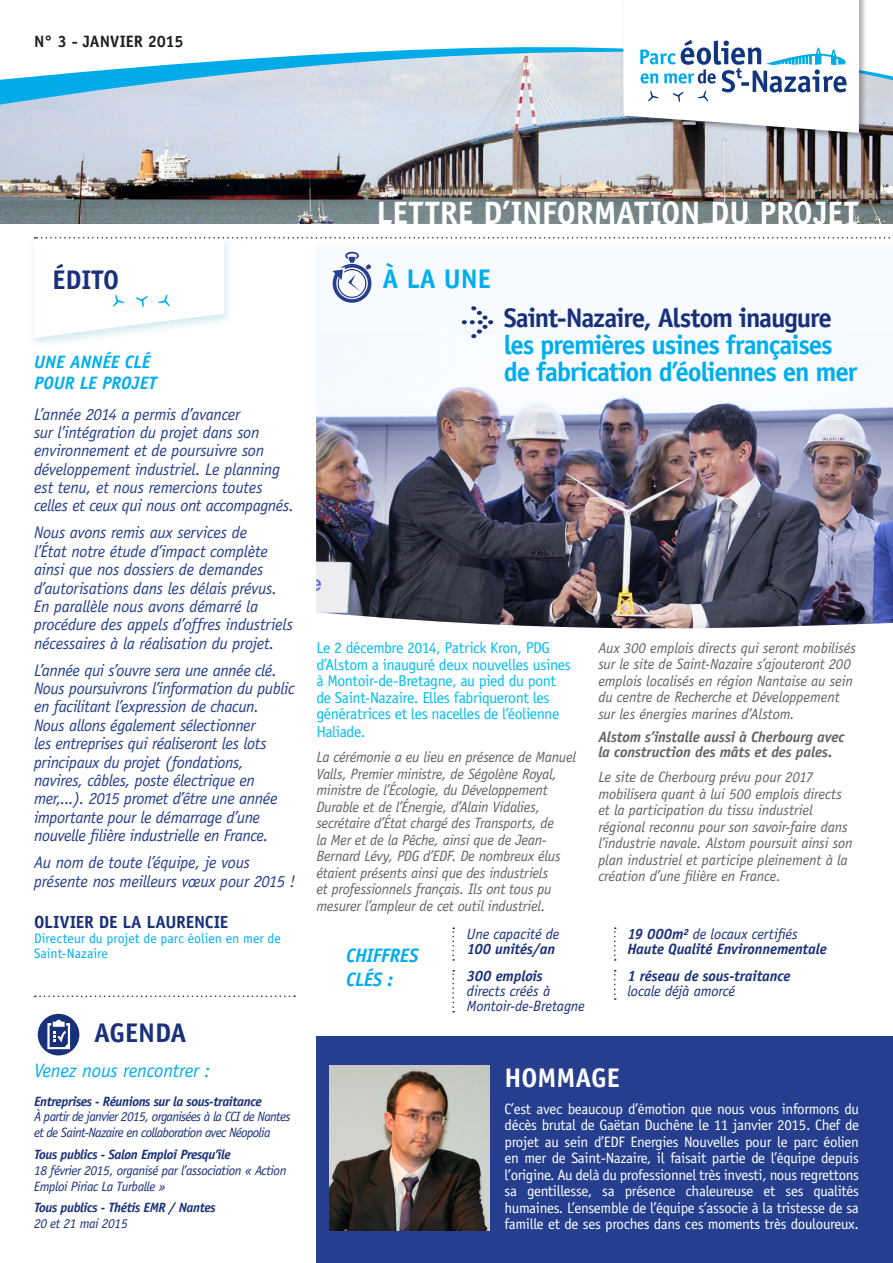
<style>
.page{position:relative;width:893px;height:1263px;background:#fff}
.page>*{position:absolute;margin:0;border:0;box-sizing:border-box;transform-origin:0 0}
.TITRAILLE{font:700 32.4px "Officina Sans";letter-spacing:-.005em;color:#fff}
.TITRAILLE-2{font:700 27px/27px "Officina Sans";letter-spacing:-.04em;color:#19307a}
.TITRAILLE-3{font:700 27px "Officina Sans";letter-spacing:-.04em;color:#00aeef}
.TITRAILLE-4{font:700 27px "Officina Sans";color:#fff}
.TITRE_LEGENDE{font:italic 19.5px "Officina Sans";letter-spacing:-.01em;color:#00aeef}
.TITRE_LEGENDE-2{font:italic 700 19.5px "Officina Sans";letter-spacing:-.025em;color:#00aeef}
.LEGENDE{font:italic 700 18px/21px "Officina Sans";color:#00aeef}
.LEGENDE-2{font:700 17.55px "Officina Sans";letter-spacing:-.01em;color:#19307a}
.LEGENDE-3{font:italic 16.8px/18.3px "Officina Sans";letter-spacing:-.02em;color:#253f8e}
.TITRAILLE-5{font:700 16.5px "Officina Sans";letter-spacing:-.005em;color:#231f20}
.t1{font:15.75px/16.5px "Officina Sans";letter-spacing:-.025em;color:#01bdf2}
.TITRE_LEGENDE-3{font:italic 15px/16.5px "Officina Sans";letter-spacing:-.015em;color:#636366}
.TITRE_LEGENDE-4{font:15px/16.5px "Officina Sans";letter-spacing:-.02em;color:#fff;text-align:justify}
.TITRE_LEGENDE-5{font:italic 700 15px/15px "Officina Sans";letter-spacing:-.01em;color:#19307a}
.TITRE_LEGENDE-6{font:italic 700 15px/15px "Officina Sans";letter-spacing:-.01em;color:#636366}
.TITRE_LEGENDE-7{font:italic 15px/15px "Officina Sans";letter-spacing:-.01em;color:#19307a}
.CORPS_DE_TEXTE{font:13.8px/15.3px "Officina Sans";color:#00aeef}
.TITRE_LEGENDE-8{font:italic 13.5px/15.8px "Officina Sans";letter-spacing:-.05em;color:#19307a}
.TITRE_LEGENDE-9{font:italic 13.5px/15.8px "Officina Sans";letter-spacing:-.03em;color:#19307a}
.TITRE_LEGENDE-10{font:italic 700 13.5px/15.8px "Officina Sans";letter-spacing:-.03em;color:#19307a}
.s1{font-weight:700}
.s2{font-weight:400}
.s3{color:#00aeef}
</style>
<div class="page">
<div style="left:316px;top:1036px;width:577px;height:227px;background:#253f8e"></div>
<img style="left:0;top:108px;width:893px;height:115px">
<div style="left:27px;top:234px;width:207px;height:116px;background:#1c95b4;opacity:.2"></div>
<svg style="left:0;top:47px;width:893px;height:61px;fill:#d4dbe7"></svg>
<div style="left:622px;top:0;width:245px;height:140px;background:#231f20;opacity:.35"></div>
<svg style="left:623px;top:0;width:236px;height:133px"></svg>
<svg style="left:35px;top:1011px;width:47px;height:47px"></svg>
<div style="left:33px;top:1009px;width:51px;height:51px;border:5px solid #fff;border-radius:50%"></div>
<svg style="left:47px;top:1013px;width:23px;height:36px"></svg>
<img style="left:316px;top:338px;width:577px;height:291px">
<svg style="left:34px;top:237px;width:856px;height:101px"></svg>
<svg style="left:452px;top:927px;width:2px;height:34px"></svg>
<img style="left:330px;top:1065px;width:159px;height:166px">
<svg style="left:35px;top:995px;width:260px;height:2px"></svg>
<svg style="left:452px;top:970px;width:2px;height:42px"></svg>
<svg style="left:614px;top:927px;width:2px;height:34px"></svg>
<svg style="left:614px;top:970px;width:2px;height:30px"></svg>
<p class="TITRAILLE-5" style="left:34px;top:31px;width:151px">N° 3 - JANVIER 2015</p>
<p class="TITRAILLE-2" style="left:53px;top:266px;width:68px">ÉDITO</p>
<p class="LEGENDE" style="left:34px;top:351px;width:124px">UNE ANNÉE CLÉ<br>POUR LE PROJET</p>
<p class="LEGENDE-3" style="left:34px;top:405px;width:261px">L’année 2014 a permis d’avancer<br>sur l’intégration du projet dans son environnement et de poursuivre son développement industriel. Le planning est tenu, et nous remercions toutes celles et ceux qui nous ont accompagnés.</p>
<p class="LEGENDE-3" style="left:34px;top:524px;width:260px">Nous avons remis aux services de<br>l’État notre étude d’impact complète ainsi que nos dossiers de demandes d’autorisations dans les délais prévus.<br>En parallèle nous avons démarré la procédure des appels d’offres industriels nécessaires à la réalisation du projet.</p>
<p class="LEGENDE-3" style="left:34px;top:661px;width:262px">L’année qui s’ouvre sera une année clé.<br>Nous poursuivrons l’information du public en facilitant l’expression de chacun.<br>Nous allons également sélectionner<br>les entreprises qui réaliseront les lots principaux du projet (fondations, navires, câbles, poste électrique en mer,...). 2015 promet d’être une année importante pour le démarrage d’une nouvelle filière industrielle en France.</p>
<p class="LEGENDE-3" style="left:34px;top:853px;width:263px;line-height:19.2px">Au nom de toute l’équipe, je vous présente nos meilleurs vœux pour 2015 !</p>
<p class="LEGENDE-2" style="left:34px;top:911px;width:196px">OLIVIER DE LA LAURENCIE</p>
<p class="CORPS_DE_TEXTE" style="left:34px;top:930px;width:248px">Directeur du projet de parc éolien en mer de<br>Saint-Nazaire</p>
<p class="TITRAILLE-2" style="left:94px;top:1019px;width:94px">AGENDA</p>
<p class="TITRE_LEGENDE" style="left:34px;top:1059px;width:178px">Venez nous rencontrer :</p>
<p class="TITRE_LEGENDE-8" style="left:34px;top:1093px;width:258px"><span class="s1">Entreprises - Réunions sur la sous-traitance<br></span>À partir de janvier 2015, organisées à la CCI de Nantes et de Saint-Nazaire en collaboration avec Néopolia</p>
<p class="TITRE_LEGENDE-9" style="left:34px;top:1147px;width:254px"><span class="s1">Tous publics - Salon Emploi Presqu’île<br></span>18 février 2015, organisé par l’association « Action<br>Emploi Piriac La Turballe »</p>
<p class="TITRE_LEGENDE-10" style="left:34px;top:1200px;width:183px">Tous publics - Thétis EMR / Nantes<br><span class="s2">20 et 21 mai 2015</span></p>
<p class="TITRAILLE" style="left:376px;top:193px;width:484px">LETTRE D’INFORMATION DU PROJET</p>
<p class="TITRAILLE-3" style="left:382px;top:262px;width:110px">À LA UNE</p>
<p class="TITRAILLE-2" style="left:504px;top:304px;width:330px">Saint-Nazaire, Alstom inaugure <span class="s3">les premières usines françaises</span></p>
<p class="TITRAILLE-3" style="left:504px;top:355px;width:355px">de fabrication d’éoliennes en mer</p>
<p class="t1" style="left:316px;top:640px;width:256px">Le 2 décembre 2014, Patrick Kron, PDG d’Alstom a inauguré deux nouvelles usines à Montoir-de-Bretagne, au pied du pont de Saint-Nazaire. Elles fabriqueront les génératrices et les nacelles de l’éolienne</p>
<p class="t1" style="left:316px;top:724px;width:51px">Haliade.</p>
<p class="TITRE_LEGENDE-3" style="left:316px;top:749px;width:261px">La cérémonie a eu lieu en présence de Manuel Valls, Premier ministre, de Ségolène Royal, ministre de l’Écologie, du Développement Durable et de l’Énergie, d’Alain Vidalies, secrétaire d’État chargé des Transports, de<br>la Mer et de la Pêche, ainsi que de Jean-Bernard Lévy, PDG d’EDF. De nombreux élus étaient présents ainsi que des industriels<br>et professionnels français. Ils ont tous pu mesurer l’ampleur de cet outil industriel.</p>
<p class="TITRE_LEGENDE-2" style="left:346px;top:944px;width:74px">CHIFFRES</p>
<p class="TITRE_LEGENDE-2" style="left:346px;top:967px;width:49px">CLÉS :</p>
<p class="TITRE_LEGENDE-7" style="left:467px;top:926px;width:94px">Une capacité de<br><span class="s1">100 unités/an</span></p>
<p class="TITRE_LEGENDE-7" style="left:467px;top:968px;width:119px"><span class="s1">300 emplois </span>directs créés à<br>Montoir-de-Bretagne</p>
<p class="TITRE_LEGENDE-3" style="left:598px;top:639px;width:259px">Aux 300 emplois directs qui seront mobilisés sur le site de Saint-Nazaire s’ajouteront 200 emplois localisés en région Nantaise au sein du centre de Recherche et Développement sur les énergies marines d’Alstom.</p>
<p class="TITRE_LEGENDE-6" style="left:598px;top:730px;width:248px">Alstom s’installe aussi à Cherbourg avec la construction des mâts et des pales.</p>
<p class="TITRE_LEGENDE-3" style="left:598px;top:769px;width:256px">Le site de Cherbourg prévu pour 2017 mobilisera quant à lui 500 emplois directs et la participation du tissu industriel régional reconnu pour son savoir-faire dans l’industrie navale. Alstom poursuit ainsi son plan industriel et participe pleinement à la création d’une filière en France.</p>
<p class="TITRE_LEGENDE-5" style="left:627px;top:926px;width:201px">19 000m² <span class="s2">de locaux certifiés<br></span>Haute Qualité Environnementale</p>
<p class="TITRE_LEGENDE-5" style="left:627px;top:968px;width:165px">1 réseau de sous-traitance <span class="s2">locale déjà amorcé</span></p>
<p class="TITRAILLE-4" style="left:505px;top:1060px;width:117px">HOMMAGE</p>
<p class="TITRE_LEGENDE-4" style="left:505px;top:1100px;width:356px">C’est avec beaucoup d’émotion que nous vous informons du décès brutal de Gaëtan Duchêne le 11 janvier 2015. Chef de projet au sein d’EDF Energies Nouvelles pour le parc éolien en mer de Saint-Nazaire, il faisait partie de l’équipe depuis l’origine. Au delà du professionnel très investi, nous regrettons sa gentillesse, sa présence chaleureuse et ses qualités humaines. L’ensemble de l’équipe s’associe à la tristesse de sa famille et de ses proches dans ces moments très douloureux.</p>
</div>
